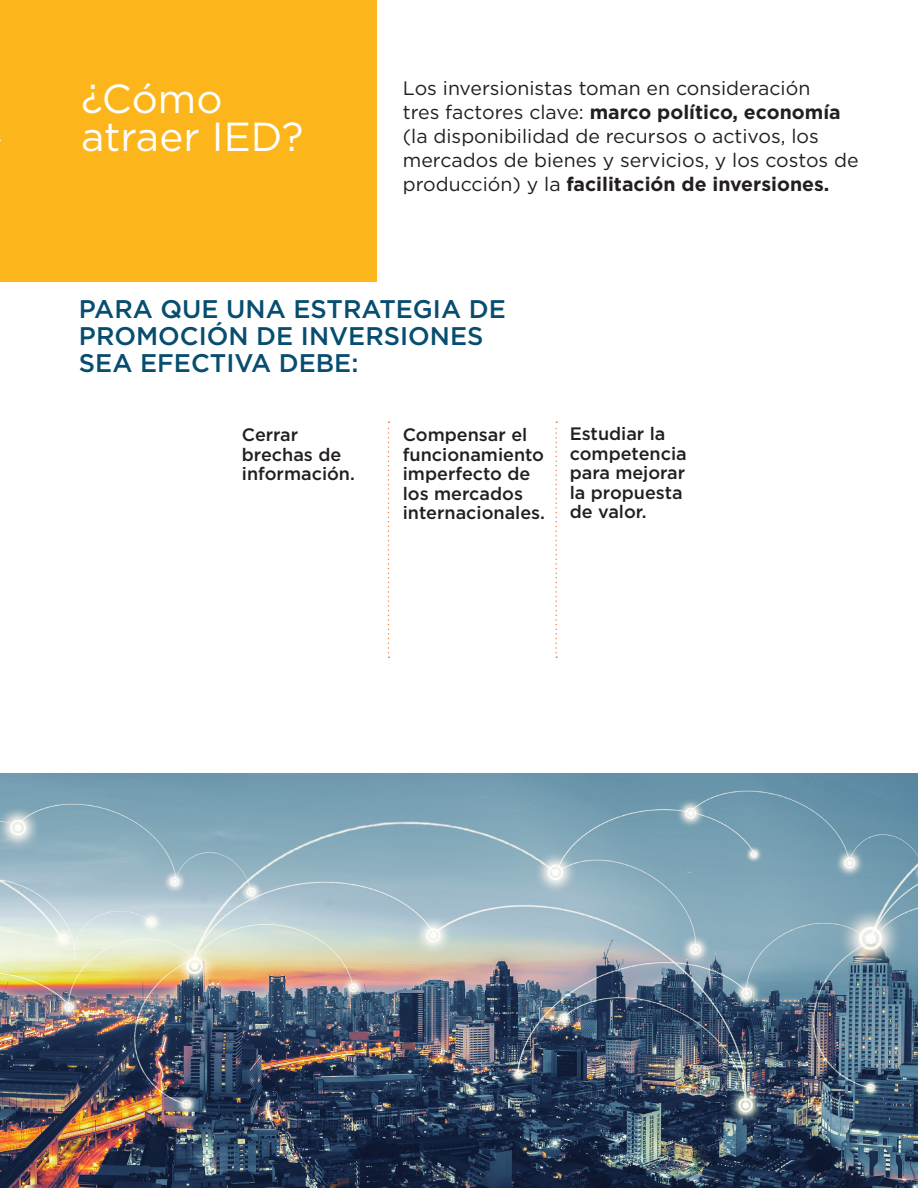
<style>
.page{position:relative;width:918px;height:1188px;background:#fff}
.page>*{position:absolute;margin:0;border:0;box-sizing:border-box;transform-origin:0 0}
.head_titles{font:40.5px/37.5px "Gotham";color:#fff}
.titles_highlights{font:500 25.5px/27px "Gotham";color:#074d70}
.t1{font:19.5px/24px "Gotham";color:#231f20}
.text_highlighs{font:500 18px/19.5px "Gotham";color:#231f20}
.s1{font-weight:700}
</style>
<div class="page">
<div style="left:0;top:0;width:377px;height:282px;background:#fcb61c"></div>
<svg style="left:388px;top:421px;width:1px;height:237px"></svg>
<svg style="left:555px;top:421px;width:2px;height:237px"></svg>
<img style="left:0;top:773px;width:918px;height:415px">
<p class="head_titles" style="left:81px;top:80px;width:224px">¿Cómo atraer IED?</p>
<p class="t1" style="left:403px;top:76px;width:457px">Los inversionistas toman en consideración<br>tres factores clave: <span class="s1">marco político, economía </span>(la disponibilidad de recursos o activos, los mercados de bienes y servicios, y los costos de producción) y la <span class="s1">facilitación de inversiones.</span></p>
<p class="titles_highlights" style="left:79px;top:295px;width:428px">PARA QUE UNA ESTRATEGIA DE<br>PROMOCIÓN DE INVERSIONES<br>SEA EFECTIVA DEBE:</p>
<p class="text_highlighs" style="left:242px;top:425px;width:115px">Cerrar brechas de información.</p>
<p class="text_highlighs" style="left:403px;top:425px;width:144px">Compensar el funcionamiento imperfecto de los mercados internacionales.</p>
<p class="text_highlighs" style="left:570px;top:424px;width:118px">Estudiar la competencia para mejorar la propuesta de valor.</p>
</div>
